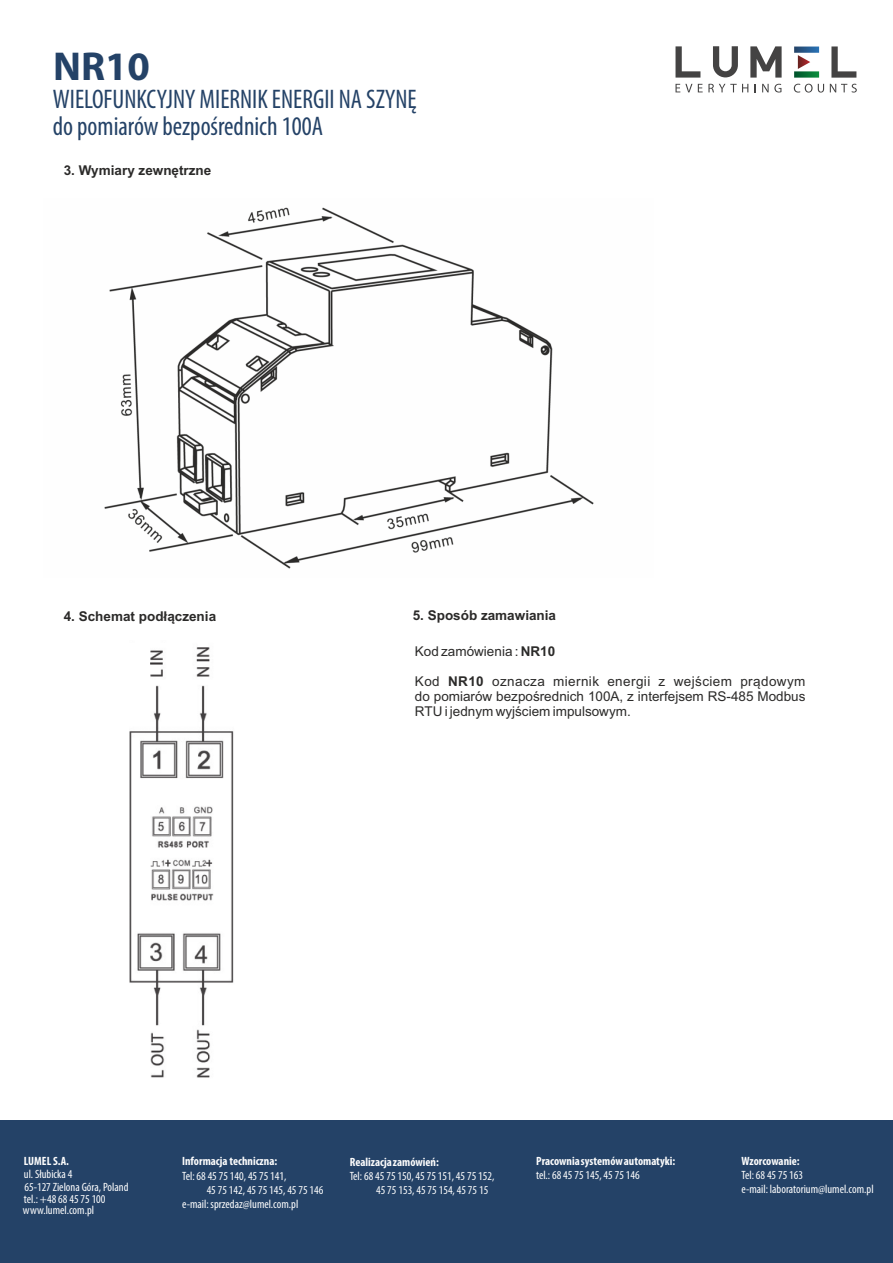
<style>
.page{position:relative;width:893px;height:1263px;background:#fff}
.page>*{position:absolute;margin:0;border:0;box-sizing:border-box;transform-origin:0 0}
.t1{font:700 40.5px "Myriad Pro";color:#244267}
.t2{font:condensed 27px/27px "Myriad Pro";color:#244267;scale:.96 1}
.t3{font:13.5px/15.1px "Arial";color:#2b2a29;text-align:justify}
.t4{font:700 13.5px "Arial";color:#2b2a29}
.t5{font:condensed 12px/14.2px "Myriad Pro";color:#fefefe}
.t6{font:700 condensed 12px "Myriad Pro";color:#fefefe}
.s1{font-weight:700}
</style>
<div class="page">
<img style="left:104px;top:207px;width:490px;height:362px">
<img style="left:129px;top:647px;width:105px;height:431px">
<svg style="left:750px;top:46px;width:31px;height:32px"></svg>
<svg style="left:794px;top:47px;width:25px;height:6px"></svg>
<svg style="left:797px;top:55px;width:13px;height:14px"></svg>
<svg style="left:675px;top:46px;width:25px;height:32px"></svg>
<svg style="left:831px;top:46px;width:25px;height:32px"></svg>
<svg style="left:794px;top:71px;width:25px;height:7px"></svg>
<svg style="left:713px;top:46px;width:25px;height:31px"></svg>
<svg style="left:675px;top:84px;width:27px;height:8px"></svg>
<svg style="left:708px;top:84px;width:28px;height:8px"></svg>
<svg style="left:742px;top:84px;width:6px;height:8px"></svg>
<svg style="left:762px;top:84px;width:6px;height:8px"></svg>
<svg style="left:774px;top:84px;width:7px;height:9px"></svg>
<svg style="left:793px;top:84px;width:63px;height:9px"></svg>
<div style="left:0;top:1121px;width:893px;height:142px;background:#244267"></div>
<h1 class="t1" style="left:53px;top:50px;width:98px">NR10</h1>
<h2 class="t2" style="left:53px;top:88px;width:380px">WIELOFUNKCYJNY MIERNIK ENERGII NA SZYNĘ do pomiarów bezpośrednich 100A</h2>
<p class="t4" style="left:64px;top:165px;width:149px">3. Wymiary zewnętrzne</p>
<p class="t4" style="left:64px;top:611px;width:154px">4. Schemat podłączenia</p>
<p class="t4" style="left:413px;top:611px;width:145px">5. Sposób zamawiania</p>
<p class="t3" style="left:415px;top:645px;width:142px">Kod zamówienia : <span class="s1">NR10</span></p>
<p class="t3" style="left:415px;top:675px;width:392px">Kod <span class="s1">NR10</span> oznacza miernik energii z wejściem prądowym do pomiarów bezpośrednich 100A, z interfejsem RS-485 Modbus RTU i jednym wyjściem impulsowym.</p>
<p class="t6" style="left:24px;top:1156px;width:46px">LUMEL S.A.</p>
<p class="t5" style="left:24px;top:1162px;width:83px;line-height:25.5px">ul. Słubicka 4<br>tel.: +48 68 45 75 100</p>
<p class="t5" style="left:23px;top:1204px;width:73px">www.lumel.com.pl</p>
<p class="t5" style="left:24px;top:1181px;width:105px">65-127 Zielona Góra, Poland</p>
<p class="t6" style="left:182px;top:1156px;width:97px">Informacja techniczna:</p>
<p class="t5" style="left:182px;top:1169px;width:106px">Tel: 68 45 75 140, 45 75 141,</p>
<p class="t5" style="left:207px;top:1184px;width:118px">45 75 142, 45 75 145, 45 75 146</p>
<p class="t5" style="left:182px;top:1198px;width:118px">e-mail: sprzedaz@lumel.com.pl</p>
<p class="t6" style="left:350px;top:1157px;width:91px">Realizacja zamówień:</p>
<p class="t5" style="left:376px;top:1170px;width:120px;text-indent:-26px">Tel: 68 45 75 150, 45 75 151, 45 75 152,<br>45 75 153, 45 75 154, 45 75 15</p>
<p class="t6" style="left:536px;top:1156px;width:140px">Pracownia systemów automatyki:</p>
<p class="t5" style="left:536px;top:1169px;width:105px">tel.: 68 45 75 145, 45 75 146</p>
<p class="t6" style="left:741px;top:1156px;width:60px">Wzorcowanie:</p>
<p class="t5" style="left:741px;top:1169px;width:134px">Tel: 68 45 75 163<br>e-mail: laboratorium@lumel.com.pl</p>
</div>
